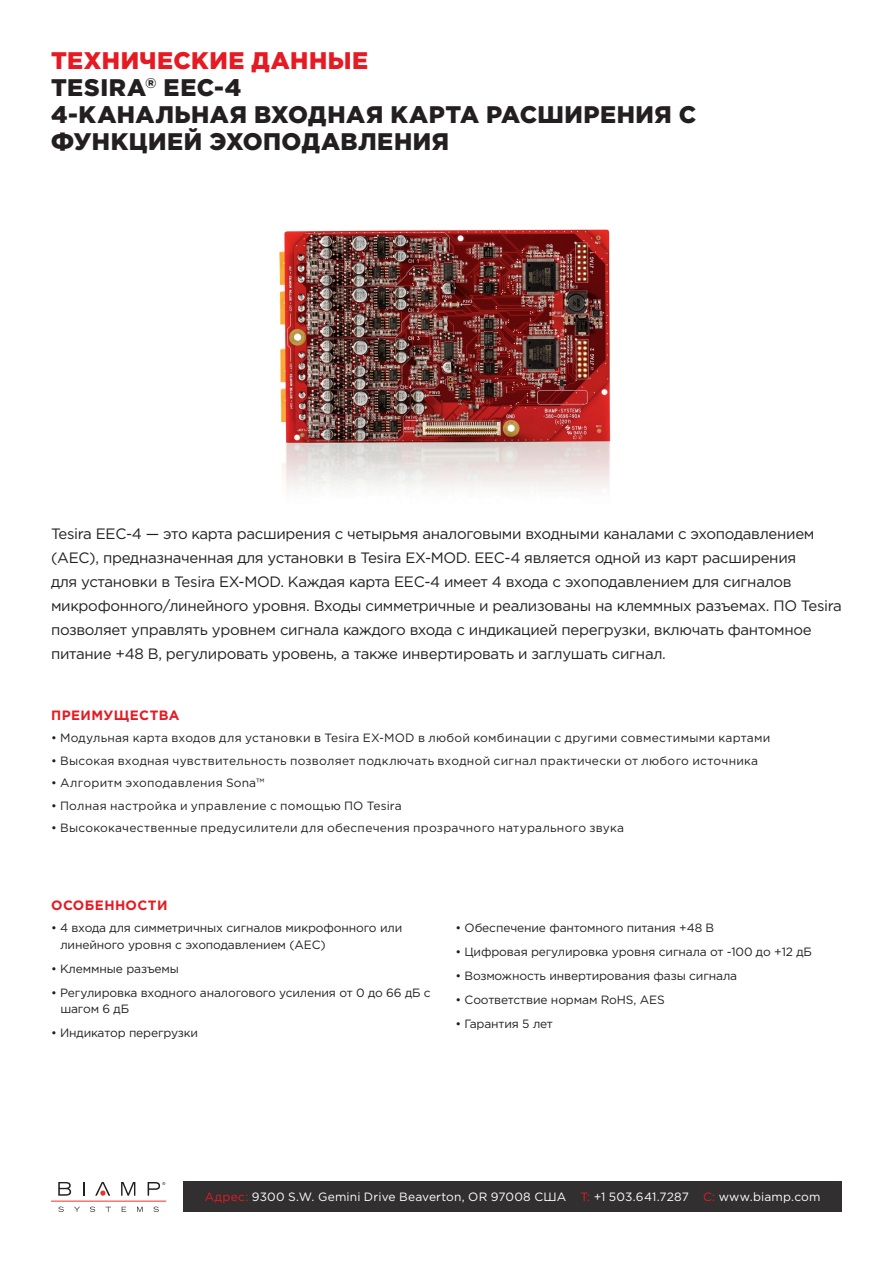
<style>
.page{position:relative;width:893px;height:1263px;background:#fff}
.page>*{position:absolute;margin:0;border:0;box-sizing:border-box;transform-origin:0 0}
.Head{font:900 24px/27px "Gotham Pro";letter-spacing:.025em;color:#231f20}
.Head-2{font:900 24px "Gotham Pro";letter-spacing:.025em;color:#e51a23}
.intro{font:15px/24px "Gotham Pro";letter-spacing:-.02em;color:#231f20}
.subhead{font:700 13.5px "Gotham Pro";letter-spacing:.03em;color:#e51a23}
.Bullets{font:12px/16.5px "Gotham Pro";letter-spacing:-.01em;color:#231f20}
.Bullet{font:12px "Gotham Pro";letter-spacing:.02em;color:#231f20}
.t1{font:12px "Gotham Pro";letter-spacing:.015em;color:#fff}
.s1{color:#e51a23}
</style>
<div class="page">
<svg style="left:58px;top:1206px;width:6px;height:6px"></svg>
<svg style="left:74px;top:1207px;width:6px;height:5px"></svg>
<svg style="left:90px;top:1206px;width:5px;height:6px"></svg>
<svg style="left:105px;top:1207px;width:6px;height:5px"></svg>
<svg style="left:122px;top:1207px;width:4px;height:5px"></svg>
<svg style="left:137px;top:1207px;width:6px;height:5px"></svg>
<svg style="left:153px;top:1206px;width:6px;height:6px"></svg>
<hr style="left:51px;top:1201px;width:115px;height:1px;background:#ef3122">
<svg style="left:58px;top:1182px;width:13px;height:14px"></svg>
<svg style="left:83px;top:1182px;width:1px;height:14px"></svg>
<svg style="left:121px;top:1182px;width:14px;height:14px"></svg>
<svg style="left:95px;top:1182px;width:15px;height:14px"></svg>
<svg style="left:148px;top:1182px;width:17px;height:14px"></svg>
<div style="left:183px;top:1182px;width:659px;height:30px;background:#312f30"></div>
<img style="left:279px;top:229px;width:332px;height:261px">
<p class="Head-2" style="left:51px;top:46px;width:318px">ТЕХНИЧЕСКИЕ ДАННЫЕ</p>
<p class="Head" style="left:51px;top:73px;width:192px">TESIRA<sup>®</sup> EEC-4</p>
<p class="Head" style="left:51px;top:100px;width:647px">4-КАНАЛЬНАЯ ВХОДНАЯ КАРТА РАСШИРЕНИЯ С<br>ФУНКЦИЕЙ ЭХОПОДАВЛЕНИЯ</p>
<p class="intro" style="left:51px;top:522px;width:792px">Tesira EEC-4 — это карта расширения с четырьмя аналоговыми входными каналами с эхоподавлением (AEC), предназначенная для установки в Tesira EX-MOD. EEC-4 является одной из карт расширения<br>для установки в Tesira EX-MOD. Каждая карта EEC-4 имеет 4 входа с эхоподавлением для сигналов микрофонного/линейного уровня. Входы симметричные и реализованы на клеммных разъемах. ПО Tesira позволяет управлять уровнем сигнала каждого входа с индикацией перегрузки, включать фантомное питание +48 В, регулировать уровень, а также инвертировать и заглушать сигнал.</p>
<p class="subhead" style="left:51px;top:707px;width:130px">ПРЕИМУЩЕСТВА</p>
<p class="Bullet" style="left:51px;top:731px;width:721px">• Модульная карта входов для установки в Tesira EX-MOD в любой комбинации с другими совместимыми картами</p>
<p class="Bullet" style="left:51px;top:754px;width:709px">• Высокая входная чувствительность позволяет подключать входной сигнал практически от любого источника</p>
<p class="Bullet" style="left:51px;top:776px;width:215px">• Алгоритм эхоподавления Sona™</p>
<p class="Bullet" style="left:51px;top:799px;width:352px">• Полная настройка и управление с помощью ПО Tesira</p>
<p class="Bullet" style="left:51px;top:821px;width:575px">• Высококачественные предусилители для обеспечения прозрачного натурального звука</p>
<p class="subhead" style="left:51px;top:897px;width:118px">ОСОБЕННОСТИ</p>
<p class="Bullets" style="left:60px;top:920px;width:343px;text-indent:-9px">• 4 входа для симметричных сигналов микрофонного или линейного уровня с эхоподавлением (AEC)</p>
<p class="Bullets" style="left:51px;top:960px;width:129px">• Клеммные разъемы</p>
<p class="Bullets" style="left:60px;top:984px;width:372px;text-indent:-9px">• Регулировка входного аналогового усиления от 0 до 66 дБ с шагом 6 дБ</p>
<p class="Bullets" style="left:51px;top:1025px;width:149px">• Индикатор перегрузки</p>
<p class="Bullets" style="left:455px;top:920px;width:260px">• Обеспечение фантомного питания +48 В</p>
<p class="Bullets" style="left:455px;top:944px;width:358px">• Цифровая регулировка уровня сигнала от -100 до +12 дБ</p>
<p class="Bullets" style="left:455px;top:968px;width:283px">• Возможность инвертирования фазы сигнала</p>
<p class="Bullets" style="left:455px;top:992px;width:211px">• Соответствие нормам RoHS, AES</p>
<p class="Bullets" style="left:455px;top:1016px;width:99px">• Гарантия 5 лет</p>
<p class="t1" style="left:205px;top:1190px;width:617px"><span class="s1">Адрес:</span> 9300 S.W. Gemini Drive Beaverton, OR 97008 США <span class="s1">T:</span> +1 503.641.7287 <span class="s1">C:</span> www.biamp.com</p>
</div>
